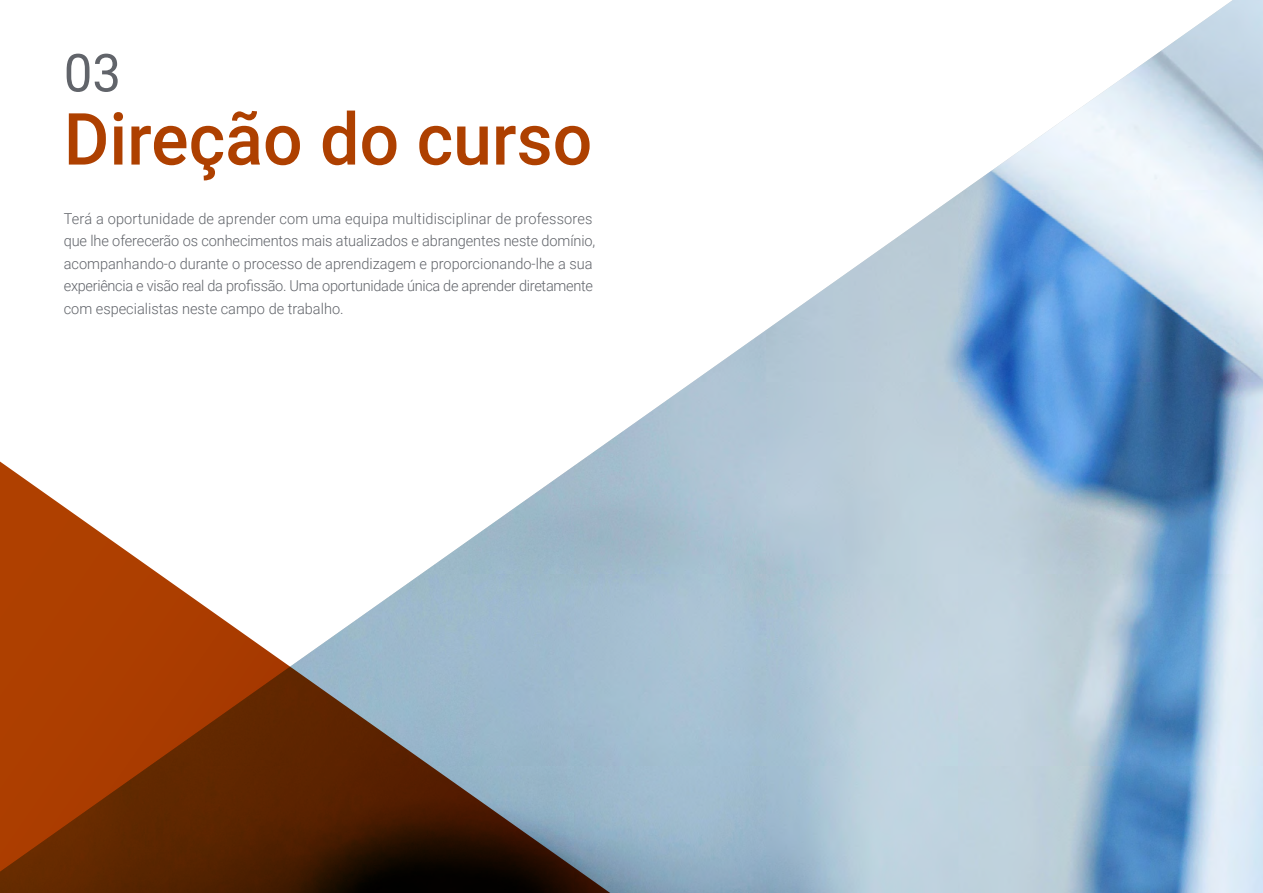
<style>
.page{position:relative;width:1263px;height:893px;background:#fff}
.page>*{position:absolute;margin:0;border:0;box-sizing:border-box;transform-origin:0 0}
.t1{font:500 72px "Roboto";color:#ae4000}
.t2{font:52.5px "Roboto";color:#61646a}
.t3{font:300 15px/22.5px "Roboto";color:#61646a}
</style>
<div class="page">
<img style="left:602px;top:0;width:661px;height:893px">
<svg style="left:0;top:446px;width:640px;height:447px"></svg>
<h2 class="t2" style="left:64px;top:36px;width:59px">03</h2>
<h1 class="t1" style="left:64px;top:89px;width:530px">Direção do curso</h1>
<p class="t3" style="left:64px;top:207px;width:533px">Terá a oportunidade de aprender com uma equipa multidisciplinar de professores que lhe oferecerão os conhecimentos mais atualizados e abrangentes neste domínio, acompanhando-o durante o processo de aprendizagem e proporcionando-lhe a sua experiência e visão real da profissão. Uma oportunidade única de aprender diretamente com especialistas neste campo de trabalho.</p>
</div>
